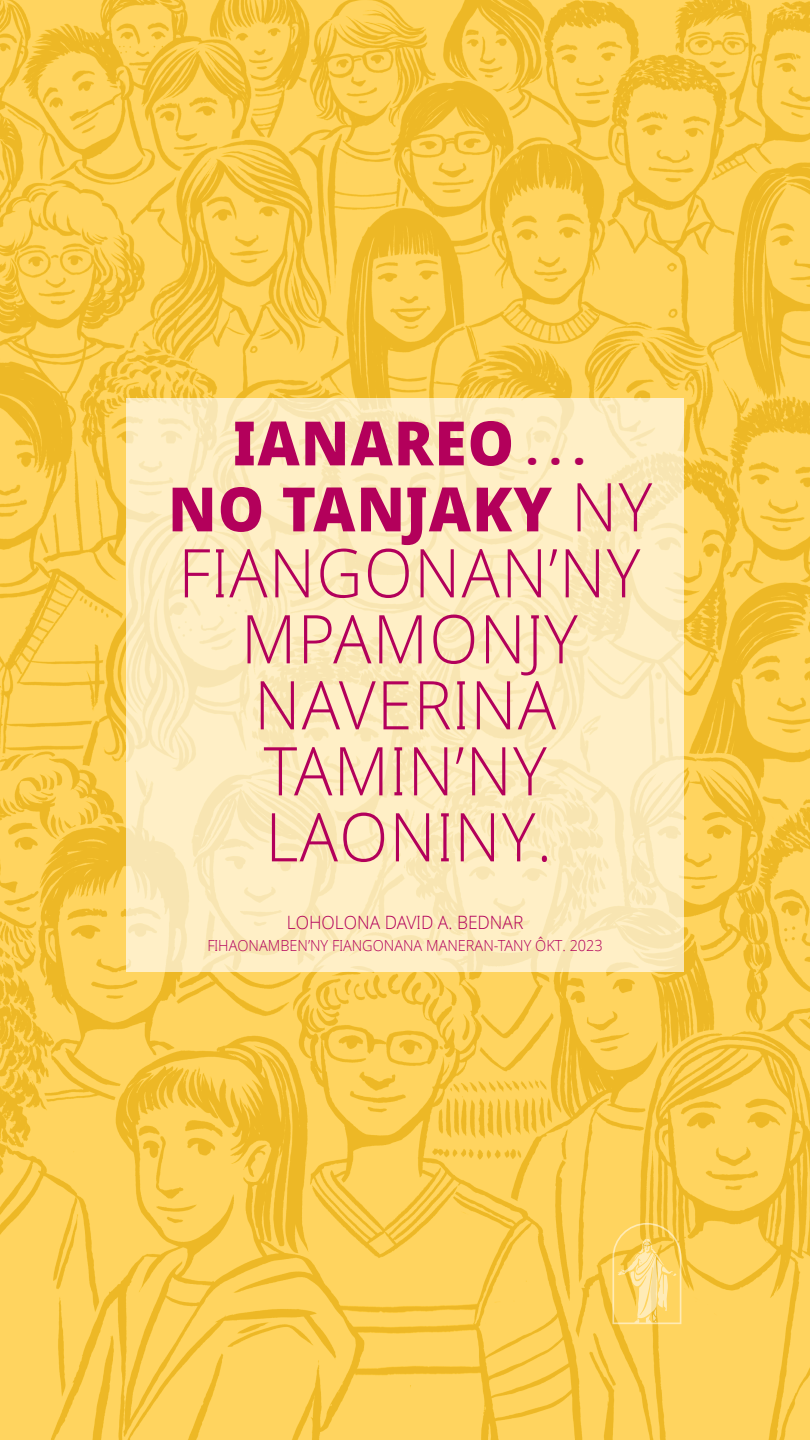
<style>
.page{position:relative;width:810px;height:1440px;background:#fff}
.page>*{position:absolute;margin:0;border:0;box-sizing:border-box;transform-origin:0 0}
.artcl4_p1_figure_image_aside_quote_first{font:300 67.35px/66px "Dots Solidlds Lat";letter-spacing:.02em;color:#b3005b;text-align:center;scale:.95 1}
.artcl4_p1_figure_image_aside_quote_first-2{font:800 61.2px/66px "Dots Solidlds Lat";letter-spacing:.02em;color:#b3005b;text-align:center;scale:.95 1}
.artcl4_p1_figure_image_aside_quote_citat{font:300 18.38px "Dots Solidlds Lat";color:#b3005b;scale:.95 1}
.artcl4_p1_figure_image_aside_quote_citat-2{font:300 15.3px "Dots Solidlds Lat";color:#b3005b;scale:.95 1}
.s1{font-size:42.08px}
.s2{font-weight:300;font-size:67.35px}
</style>
<div class="page">
<img style="left:0;top:0;width:810px;height:1440px">
<div style="left:126px;top:398px;width:558px;height:574px;background:linear-gradient(to right,#fdecbf,#fdecbf)"></div>
<svg style="left:612px;top:1223px;width:69px;height:101px;background:#fbd66f"></svg>
<p class="artcl4_p1_figure_image_aside_quote_first-2" style="left:168px;top:411px;width:511px">IANAREO <span class="s1">. . .<br></span>NO TANJAKY <span class="s2">NY</span></p>
<p class="artcl4_p1_figure_image_aside_quote_first" style="left:178px;top:540px;width:488px">FIANGONAN’NY<br>MPAMONJY<br>NAVERINA<br>TAMIN’NY<br>LAONINY.</p>
<p class="artcl4_p1_figure_image_aside_quote_citat" style="left:287px;top:909px;width:251px">LOHOLONA DAVID A. BEDNAR</p>
<p class="artcl4_p1_figure_image_aside_quote_citat-2" style="left:207px;top:934px;width:418px">FIHAONAMBEN’NY FIANGONANA MANERAN-TANY ÔKT. 2023</p>
</div>
